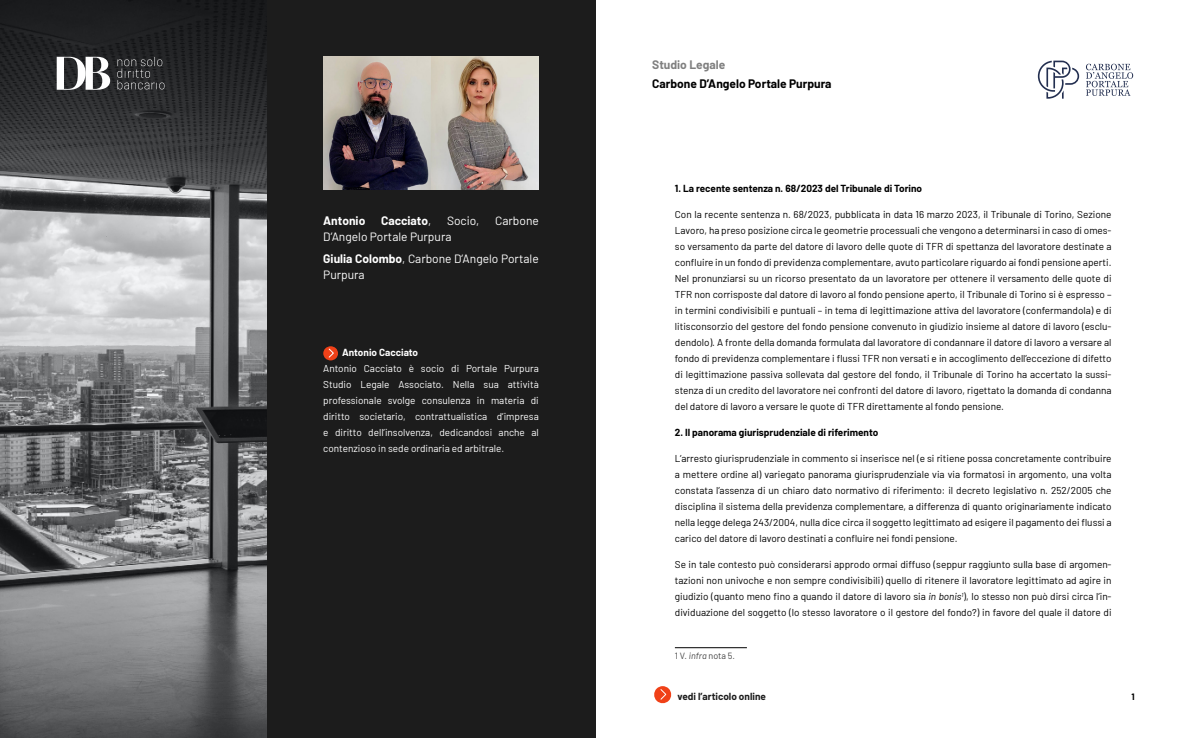
<style>
.page{position:relative;width:1191px;height:738px;background:#fff}
.page>*{position:absolute;margin:0;border:0;box-sizing:border-box;transform-origin:0 0}
.t1{font:12px/22px "Barlow";color:#fff}
.t2{font:700 12px "Barlow";color:#000}
.t3{font:700 12px "Barlow";color:#fff}
.t4{font:700 12px "Barlow";color:#808080}
.t5{font:10px/16px "Barlow";color:#000;text-align:justify}
.t6{font:10px/16px "Barlow";color:#fff;text-align:justify}
.t7{font:700 10px "Barlow";color:#000}
.t8{font:700 10px "Barlow";color:#1c1c1c}
.t9{font:700 10px "Barlow";color:#fff}
.t10{font:9px "Barlow";color:#444}
.t11{font:700 9px "Barlow";color:#000}
.s1{font-weight:400}
.s2{font-weight:700}
.s3{font-style:italic}
</style>
<div class="page">
<svg style="left:654px;top:686px;width:18px;height:17px"></svg>
<svg style="left:1086px;top:64px;width:47px;height:32px"></svg>
<svg style="left:1037px;top:61px;width:42px;height:38px"></svg>
<img style="left:0;top:0;width:266px;height:737px">
<div style="left:266px;top:0;width:329px;height:737px;background:#1c1c1c"></div>
<img style="left:323px;top:57px;width:216px;height:132px">
<hr style="left:675px;top:646px;width:72px;height:1px;background:#000">
<svg style="left:323px;top:346px;width:15px;height:14px"></svg>
<svg style="left:117px;top:57px;width:47px;height:32px;background:#3b3c3e"></svg>
<svg style="left:57px;top:57px;width:53px;height:33px"></svg>
<p class="t3" style="left:323px;top:211px;width:44px">Antonio</p>
<p class="t3" style="left:381px;top:211px;width:52px">Cacciato<span class="s1">,</span></p>
<p class="t1" style="left:447px;top:208px;width:34px">Socio,</p>
<p class="t1" style="left:495px;top:208px;width:45px">Carbone</p>
<p class="t1" style="left:323px;top:224px;width:217px">D’Angelo Portale Purpura<br><span class="s2">Giulia Colombo</span>, Carbone D’Angelo Portale</p>
<p class="t1" style="left:323px;top:262px;width:43px">Purpura</p>
<p class="t9" style="left:342px;top:345px;width:78px">Antonio Cacciato</p>
<p class="t6" style="left:323px;top:359px;width:217px">Antonio Cacciato è socio di Portale Purpura Studio Legale Associato. Nella sua attività professionale svolge consulenza in materia di diritto societario, contrattualistica d’impresa e diritto dell’insolvenza, dedicandosi anche al contenzioso in sede ordinaria ed arbitrale.</p>
<p class="t4" style="left:652px;top:55px;width:75px">Studio Legale</p>
<p class="t2" style="left:652px;top:75px;width:181px">Carbone D’Angelo Portale Purpura</p>
<p class="t7" style="left:675px;top:181px;width:249px">1. La recente sentenza n. 68/2023 del Tribunale di Torino</p>
<p class="t5" style="left:675px;top:205px;width:438px">Con la recente sentenza n. 68/2023, pubblicata in data 16 marzo 2023, il Tribunale di Torino, Sezione Lavoro, ha preso posizione circa le geometrie processuali che vengono a determinarsi in caso di omes&shy;so versamento da parte del datore di lavoro delle quote di TFR di spettanza del lavoratore destinate a confluire in un fondo di previdenza complementare, avuto particolare riguardo ai fondi pensione aperti.<br>Nel pronunziarsi su un ricorso presentato da un lavoratore per ottenere il versamento delle quote di TFR non corrisposte dal datore di lavoro al fondo pensione aperto, il Tribunale di Torino si è espresso – in termini condivisibili e puntuali – in tema di legittimazione attiva del lavoratore (confermandola) e di litisconsorzio del gestore del fondo pensione convenuto in giudizio insieme al datore di lavoro (esclu&shy;dendolo). A fronte della domanda formulata dal lavoratore di condannare il datore di lavoro a versare al fondo di previdenza complementare i flussi TFR non versati e in accoglimento dell’eccezione di difetto di legittimazione passiva sollevata dal gestore del fondo, il Tribunale di Torino ha accertato la sussi&shy;stenza di un credito del lavoratore nei confronti del datore di lavoro, rigettato la domanda di condanna del datore di lavoro a versare le quote di TFR direttamente al fondo pensione.</p>
<p class="t7" style="left:675px;top:424px;width:205px">2. Il panorama giurisprudenziale di riferimento</p>
<p class="t5" style="left:675px;top:449px;width:438px">L’arresto giurisprudenziale in commento si inserisce nel (e si ritiene possa concretamente contribuire a mettere ordine al) variegato panorama giurisprudenziale via via formatosi in argomento, una volta constata l’assenza di un chiaro dato normativo di riferimento: il decreto legislativo n. 252/2005 che disciplina il sistema della previdenza complementare, a differenza di quanto originariamente indicato nella legge delega 243/2004, nulla dice circa il soggetto legittimato ad esigere il pagamento dei flussi a carico del datore di lavoro destinati a confluire nei fondi pensione.</p>
<p class="t5" style="left:675px;top:555px;width:438px">Se in tale contesto può considerarsi approdo ormai diffuso (seppur raggiunto sulla base di argomen&shy;tazioni non univoche e non sempre condivisibili) quello di ritenere il lavoratore legittimato ad agire in giudizio (quanto meno fino a quando il datore di lavoro sia <span class="s3">in bonis</span><sup>1</sup>), lo stesso non può dirsi circa l’in&shy;dividuazione del soggetto (lo stesso lavoratore o il gestore del fondo?) in favore del quale il datore di</p>
<p class="t10" style="left:675px;top:648px;width:62px">1 V. <span class="s3">infra</span> nota 5.</p>
<p class="t8" style="left:677px;top:688px;width:90px">vedi l’articolo online</p>
<p class="t11" style="left:1131px;top:689px;width:5px">1</p>
</div>
